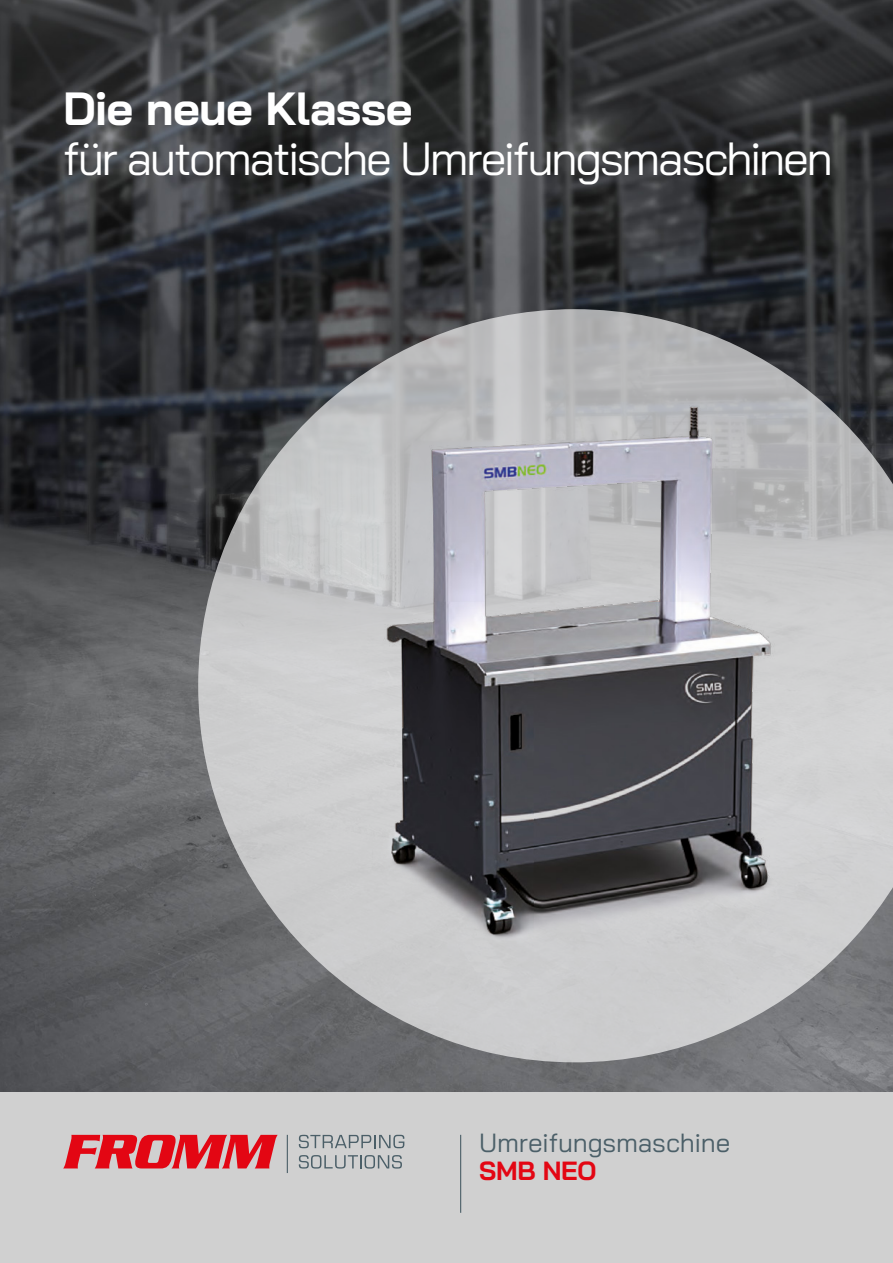
<style>
.page{position:relative;width:893px;height:1263px;background:#fff}
.page>*{position:absolute;margin:0;border:0;box-sizing:border-box;transform-origin:0 0}
.t1{font:46.5px "Bai Jamjuree";letter-spacing:-.05em;color:#fff}
.t2{font:700 46.5px "Bai Jamjuree";letter-spacing:-.02em;color:#fff}
.t3{font:26.25px "Bai Jamjuree";letter-spacing:-.01em;color:#4b5f68}
.t4{font:700 26.25px "Bai Jamjuree";letter-spacing:-.01em;color:#e30613}
</style>
<div class="page">
<img style="left:0;top:0;width:893px;height:1092px">
<svg style="left:198px;top:309px;width:695px;height:753px;background:#939496"></svg>
<img style="left:315px;top:383px;width:505px;height:608px">
<div style="left:0;top:1092px;width:893px;height:171px;background:#d0d0d0"></div>
<hr style="left:287px;top:1135px;width:1px;height:38px;background:#4b5f68">
<svg style="left:63px;top:1135px;width:215px;height:33px"></svg>
<svg style="left:299px;top:1135px;width:105px;height:13px"></svg>
<svg style="left:299px;top:1155px;width:103px;height:13px"></svg>
<hr style="left:460px;top:1135px;width:1px;height:78px;background:#4b5f68">
<p class="t2" style="left:63px;top:82px;width:351px">Die neue Klasse</p>
<p class="t1" style="left:63px;top:119px;width:771px">für automatische Umreifungsmaschinen</p>
<p class="t3" style="left:479px;top:1120px;width:252px">Umreifungsmaschine</p>
<p class="t4" style="left:479px;top:1156px;width:119px">SMB NEO</p>
</div>
